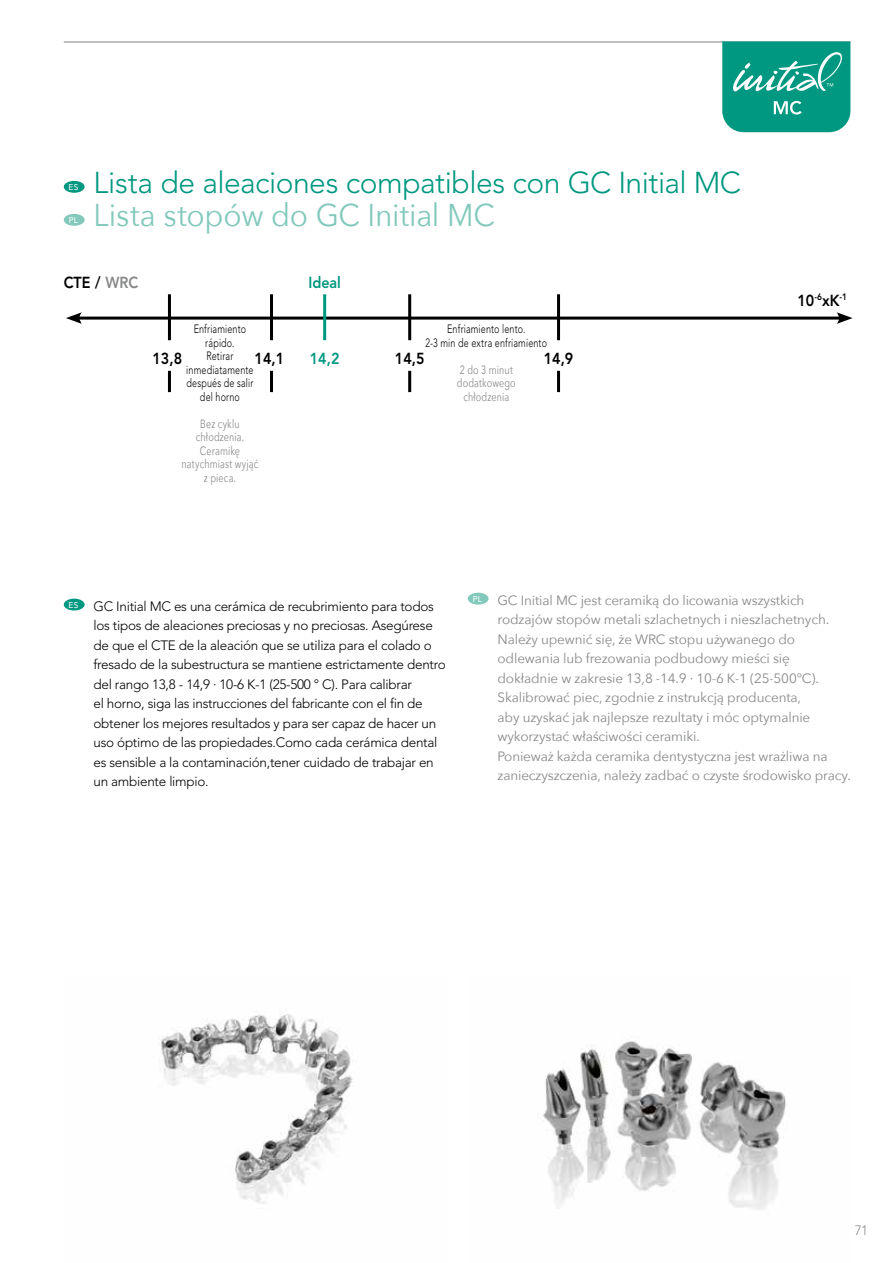
<style>
.page{position:relative;width:893px;height:1263px;background:#fff}
.page>*{position:absolute;margin:0;border:0;box-sizing:border-box;transform-origin:0 0}
.t1{font:31.5px "Avenir Next";letter-spacing:-.005em;color:#82c9bb;scale:.95 1}
.t2{font:300 30px "Avenir LT Std";letter-spacing:-.015em;color:#009880}
.t3{font:800 15.9px "Avenir LT Std";color:#000;scale:.9 1}
.t4{font:800 15.9px "Avenir LT Std";color:#009880;scale:.9 1}
.t5{font:300 13.5px/19.5px "Avenir LT Std";letter-spacing:-.02em;color:#000}
.t6{font:13.5px/19.5px "Avenir Next";letter-spacing:-.01em;color:#878988}
.t7{font:300 13.5px "Avenir LT Pro";color:#878988}
.t8{font:300 12px/13.5px "Avenir LT Std";letter-spacing:.015em;color:#000;text-align:center;scale:.75 1}
.t9{font:12px/13.5px "Avenir Next";letter-spacing:.015em;color:#878988;text-align:center;scale:.75 1}
.t10{font:8.4px "Avenir LT Std";color:#fff}
.s1{color:#878988}
</style>
<div class="page">
<hr style="left:64px;top:41px;width:786px;height:2px;background:#878988">
<svg style="left:722px;top:41px;width:128px;height:91px;background:#1ea38e"></svg>
<img style="left:158px;top:1011px;width:195px;height:193px">
<img style="left:543px;top:1041px;width:244px;height:169px">
<div style="left:64px;top:181px;width:21px;height:12px;background:#009880;border-radius:50%"></div>
<div style="left:64px;top:214px;width:21px;height:12px;background:#82c9bb;border-radius:50%"></div>
<div style="left:64px;top:599px;width:21px;height:11px;background:#009880;border-radius:50%"></div>
<div style="left:468px;top:593px;width:21px;height:12px;background:#82c9bb;border-radius:50%"></div>
<hr style="left:76px;top:317px;width:766px;height:3px;background:#000">
<svg style="left:66px;top:312px;width:16px;height:12px"></svg>
<svg style="left:836px;top:312px;width:17px;height:12px"></svg>
<hr style="left:168px;top:294px;width:3px;height:46px;background:#000">
<hr style="left:270px;top:294px;width:3px;height:46px;background:#000">
<hr style="left:323px;top:294px;width:3px;height:46px;background:#009880">
<hr style="left:408px;top:294px;width:3px;height:46px;background:#000">
<hr style="left:557px;top:294px;width:3px;height:46px;background:#000">
<hr style="left:168px;top:371px;width:3px;height:21px;background:#000">
<hr style="left:270px;top:371px;width:3px;height:21px;background:#000">
<hr style="left:408px;top:371px;width:3px;height:21px;background:#000">
<hr style="left:557px;top:371px;width:3px;height:21px;background:#000">
<p class="t10" style="left:69px;top:182px;width:11px">ES</p>
<p class="t10" style="left:69px;top:215px;width:11px">PL</p>
<h2 class="t2" style="left:94px;top:165px;width:649px">Lista de aleaciones compatibles con GC Initial MC</h2>
<h1 class="t1" style="left:94px;top:188px;width:424px">Lista stopów do GC Initial MC</h1>
<p class="t3" style="left:64px;top:273px;width:84px">CTE / <span class="s1">WRC</span></p>
<p class="t8" style="left:186px;top:322px;width:91px">Enfriamiento rápido.<br>Retirar inmediatamente después de salir del horno</p>
<p class="t9" style="left:182px;top:416px;width:104px">Bez cyklu chłodzenia.<br>Ceramikę natychmiast wyjąć z pieca.</p>
<p class="t3" style="left:153px;top:349px;width:34px">13,8</p>
<p class="t3" style="left:255px;top:349px;width:34px">14,1</p>
<p class="t4" style="left:308px;top:273px;width:38px">Ideal</p>
<p class="t8" style="left:426px;top:322px;width:163px">Enfriamiento lento.<br>2-3 min de extra enfriamiento</p>
<p class="t9" style="left:457px;top:362px;width:80px">2 do 3 minut dodatkowego chłodzenia</p>
<p class="t4" style="left:310px;top:349px;width:34px">14,2</p>
<p class="t3" style="left:395px;top:349px;width:34px">14,5</p>
<p class="t3" style="left:544px;top:349px;width:34px">14,9</p>
<p class="t3" style="left:797px;top:291px;width:57px">10<sup>-6</sup>xK<sup>-1</sup></p>
<p class="t5" style="left:94px;top:596px;width:354px;text-indent:-25px"><sup>ES</sup> GC Initial MC es una cerámica de recubrimiento para todos los tipos de aleaciones preciosas y no preciosas. Asegúrese de que el CTE de la aleación que se utiliza para el colado o fresado de la subestructura se mantiene estrictamente dentro del rango 13,8 - 14,9 · 10-6 K-1 (25-500 ° C). Para calibrar<br>el horno, siga las instrucciones del fabricante con el fin de obtener los mejores resultados y para ser capaz de hacer un uso óptimo de las propiedades.Como cada cerámica dental es sensible a la contaminación,tener cuidado de trabajar en un ambiente limpio.</p>
<p class="t6" style="left:497px;top:590px;width:355px;text-indent:-25px"><sup>PL</sup> GC Initial MC jest ceramiką do licowania wszystkich rodzajów stopów metali szlachetnych i nieszlachetnych.<br>Należy upewnić się, że WRC stopu używanego do odlewania lub frezowania podbudowy mieści się dokładnie w zakresie 13,8 -14.9 · 10-6 K-1 (25-500°C).<br>Skalibrować piec, zgodnie z instrukcją producenta,<br>aby uzyskać jak najlepsze rezultaty i móc optymalnie wykorzystać właściwości ceramiki.<br>Ponieważ każda ceramika dentystyczna jest wrażliwa na zanieczyszczenia, należy zadbać o czyste środowisko pracy.</p>
<p class="t7" style="left:855px;top:1222px;width:15px">71</p>
</div>
